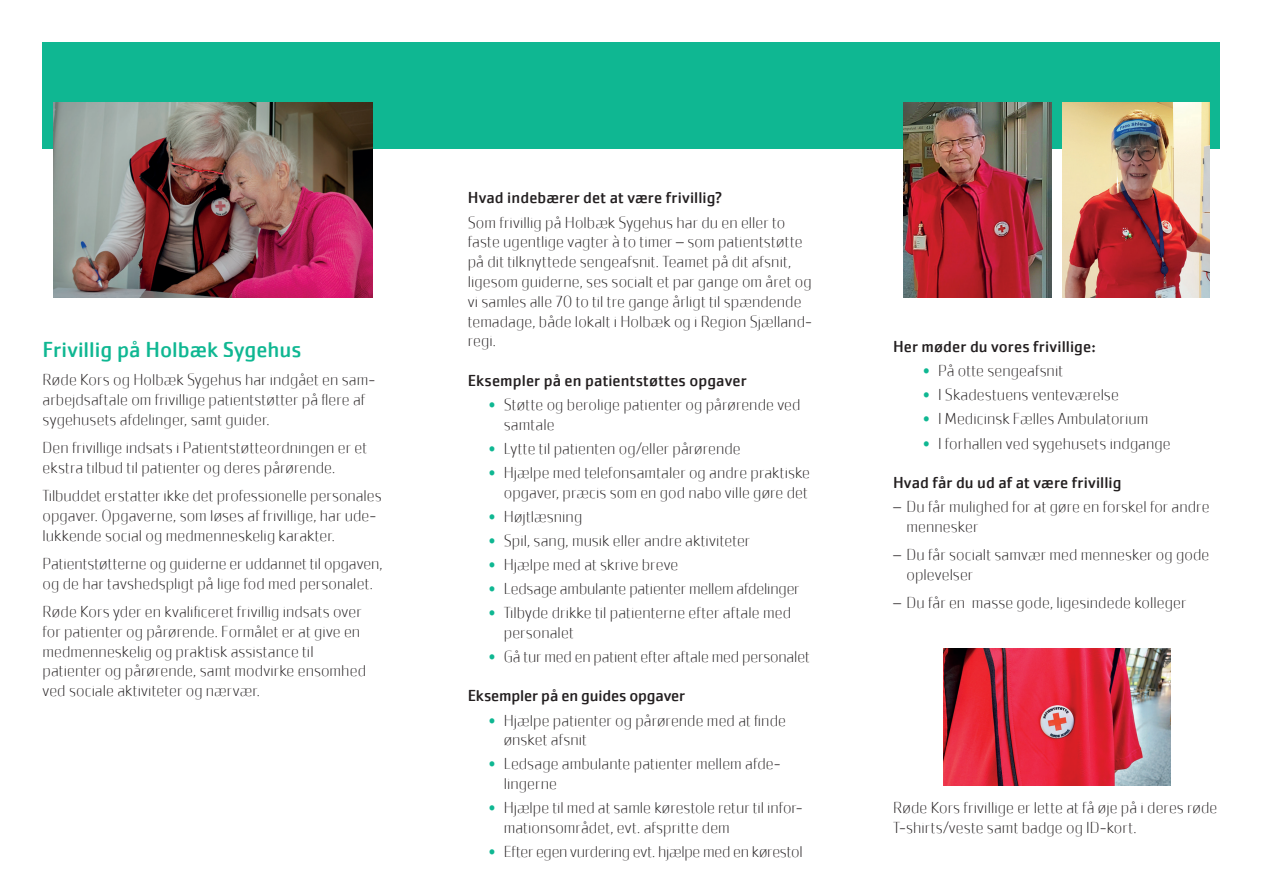
<style>
.page{position:relative;width:1263px;height:893px;background:#fff}
.page>*{position:absolute;margin:0;border:0;box-sizing:border-box;transform-origin:0 0}
.t1{font:22.5px "Cachet Pro";color:#0fb792}
.t2{font:200 16.5px/19.8px "Cachet Pro";letter-spacing:.005em;color:#231f20}
.t3{font:16.5px "Cachet Pro";letter-spacing:.005em;color:#231f20}
.t4{font:200 16.5px "Cachet Pro";letter-spacing:-.015em;color:#231f20}
.s1{font-weight:400;color:#0fb792}
</style>
<div class="page">
<div style="left:43px;top:43px;width:1177px;height:106px;background:#0fb792"></div>
<img style="left:53px;top:102px;width:319px;height:196px">
<img style="left:904px;top:102px;width:147px;height:196px">
<img style="left:1062px;top:102px;width:148px;height:196px">
<img style="left:943px;top:648px;width:227px;height:138px">
<h1 class="t1" style="left:43px;top:336px;width:260px">Frivillig på Holbæk Sygehus</h1>
<p class="t2" style="left:43px;top:370px;width:334px">Røde Kors og Holbæk Sygehus har indgået en sam&shy;arbejdsaftale om frivillige patientstøtter på flere af sygehusets afdelinger, samt guider.</p>
<p class="t2" style="left:43px;top:438px;width:326px">Den frivillige indsats i Patientstøtteordningen er et ekstra tilbud til patienter og deres pårørende.</p>
<p class="t2" style="left:43px;top:486px;width:341px">Tilbuddet erstatter ikke det professionelle personales opgaver. Opgaverne, som løses af frivillige, har ude&shy;lukkende social og medmenneskelig karakter.</p>
<p class="t2" style="left:43px;top:554px;width:341px">Patientstøtterne og guiderne er uddannet til opgaven, og de har tavshedspligt på lige fod med personalet.</p>
<p class="t2" style="left:43px;top:602px;width:325px">Røde Kors yder en kvalificeret frivillig indsats over for patienter og pårørende. Formålet er at give en medmenneskelig og praktisk assistance til patienter og pårørende, samt modvirke ensomhed ved sociale aktiviteter og nærvær.</p>
<p class="t3" style="left:468px;top:188px;width:256px">Hvad indebærer det at være frivillig?</p>
<p class="t2" style="left:468px;top:212px;width:345px">Som frivillig på Holbæk Sygehus har du en eller to faste ugentlige vagter à to timer – som patientstøtte på dit tilknyttede sengeafsnit. Teamet på dit afsnit, ligesom guiderne, ses socialt et par gange om året og vi samles alle 70 to til tre gange årligt til spændende temadage, både lokalt i Holbæk og i Region Sjælland&shy;regi.</p>
<p class="t3" style="left:468px;top:371px;width:281px">Eksempler på en patientstøttes opgaver</p>
<p class="t2" style="left:504px;top:395px;width:298px;text-indent:-15px"><span class="s1">•</span> Støtte og berolige patienter og pårørende ved samtale</p>
<p class="t2" style="left:489px;top:439px;width:253px"><span class="s1">•</span> Lytte til patienten og/eller pårørende</p>
<p class="t2" style="left:489px;top:463px;width:323px;text-align:right"><span class="s1">•</span> Hjælpe med telefonsamtaler og andre praktiske opgaver, præcis som en god nabo ville gøre det</p>
<p class="t2" style="left:489px;top:507px;width:95px"><span class="s1">•</span> Højtlæsning</p>
<p class="t2" style="left:489px;top:531px;width:263px"><span class="s1">•</span> Spil, sang, musik eller andre aktiviteter</p>
<p class="t2" style="left:489px;top:555px;width:191px"><span class="s1">•</span> Hjælpe med at skrive breve</p>
<p class="t2" style="left:489px;top:579px;width:312px"><span class="s1">•</span> Ledsage ambulante patienter mellem afdelinger</p>
<p class="t2" style="left:504px;top:603px;width:289px;text-indent:-15px"><span class="s1">•</span> Tilbyde drikke til patienterne efter aftale med personalet</p>
<p class="t2" style="left:489px;top:647px;width:322px"><span class="s1">•</span> Gå tur med en patient efter aftale med personalet</p>
<p class="t3" style="left:468px;top:686px;width:219px">Eksempler på en guides opgaver</p>
<p class="t2" style="left:504px;top:710px;width:284px;text-indent:-15px"><span class="s1">•</span> Hjælpe patienter og pårørende med at finde ønsket afsnit</p>
<p class="t2" style="left:504px;top:754px;width:278px;text-indent:-15px"><span class="s1">•</span> Ledsage ambulante patienter mellem afde&shy;lingerne</p>
<p class="t2" style="left:504px;top:798px;width:300px;text-indent:-15px"><span class="s1">•</span> Hjælpe til med at samle kørestole retur til infor&shy;mationsområdet, evt. afspritte dem</p>
<p class="t4" style="left:489px;top:842px;width:315px"><span class="s1">•</span> Efter egen vurdering evt. hjælpe med en kørestol</p>
<p class="t3" style="left:893px;top:337px;width:204px">Her møder du vores frivillige:</p>
<p class="t2" style="left:923px;top:361px;width:142px"><span class="s1">•</span> På otte sengeafsnit</p>
<p class="t2" style="left:923px;top:385px;width:197px"><span class="s1">•</span> I Skadestuens venteværelse</p>
<p class="t2" style="left:923px;top:409px;width:227px"><span class="s1">•</span> I Medicinsk Fælles Ambulatorium</p>
<p class="t2" style="left:923px;top:433px;width:249px"><span class="s1">•</span> I forhallen ved sygehusets indgange</p>
<p class="t3" style="left:893px;top:473px;width:230px">Hvad får du ud af at være frivillig</p>
<p class="t2" style="left:906px;top:497px;width:305px;text-indent:-13px">– Du får mulighed for at gøre en forskel for andre mennesker</p>
<p class="t2" style="left:906px;top:545px;width:304px;text-indent:-13px">– Du får socialt samvær med mennesker og gode oplevelser</p>
<p class="t2" style="left:893px;top:593px;width:295px">– Du får en masse gode, ligesindede kolleger</p>
<p class="t2" style="left:893px;top:798px;width:326px">Røde Kors frivillige er lette at få øje på i deres røde<br>T-shirts/veste samt badge og ID-kort.</p>
</div>
